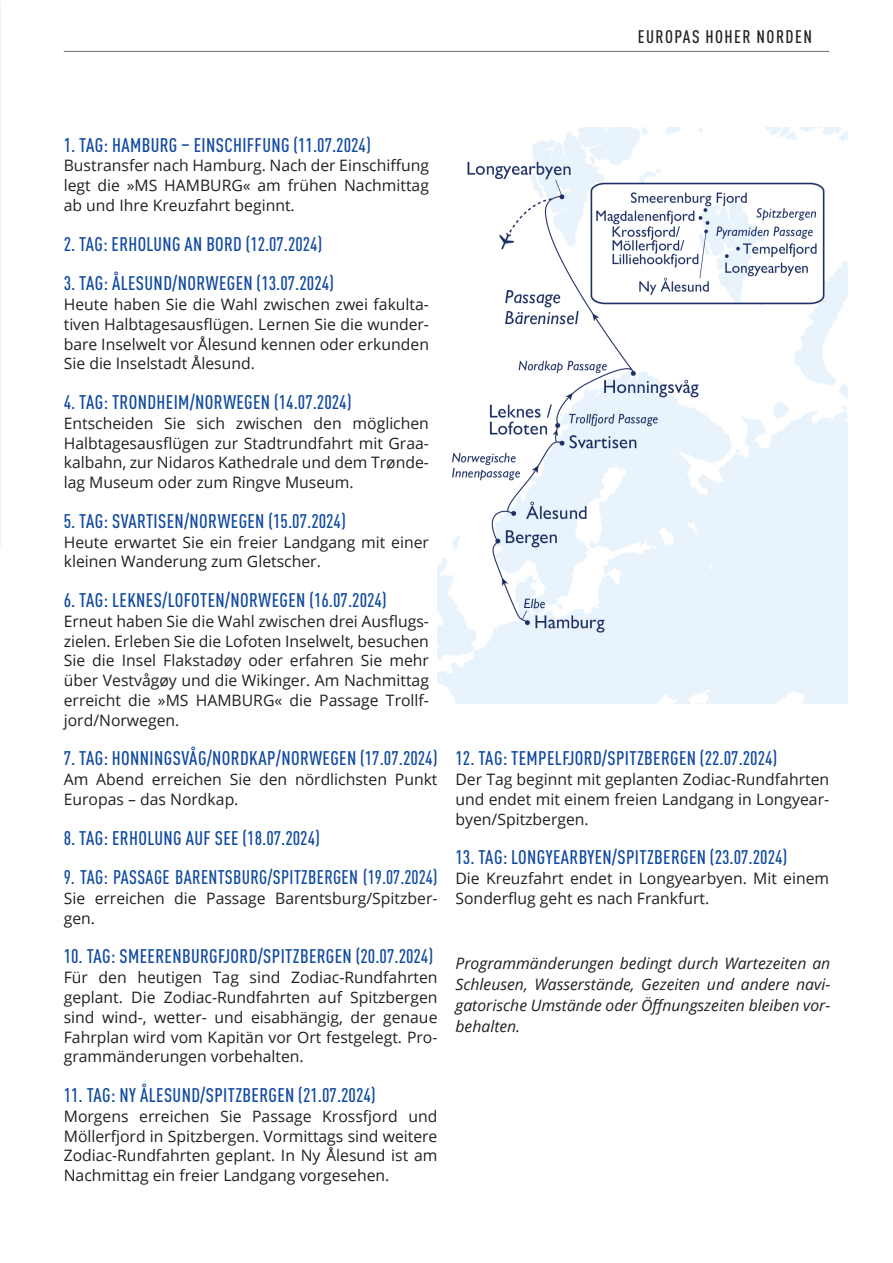
<style>
.page{position:relative;width:893px;height:1263px;background:#fff}
.page>*{position:absolute;margin:0;border:0;box-sizing:border-box;transform-origin:0 0}
.t1{font:500 condensed 19.5px "DIN Pro";letter-spacing:.02em;color:#114aa0}
.t2{font:500 condensed 19.5px "DIN Pro";letter-spacing:.02em;color:#114aa0;scale:.96 1}
.t3{font:500 condensed 18px "DIN Pro";letter-spacing:.08em;color:#231f20}
.t4{font:15.75px/19.8px "Open Sans";color:#231f20;text-align:justify}
.t5{font:italic 15.75px/21px "Open Sans";color:#231f20;text-align:justify}
</style>
<div class="page">
<hr style="left:64px;top:51px;width:765px;height:1px;background:#6c6d70">
<img style="left:0;top:0;width:1px;height:547px">
<hr style="left:0;top:501px;width:1px;height:31px;background:#fff">
<img style="left:437px;top:128px;width:411px;height:575px">
<p class="t3" style="left:638px;top:23px;width:176px">EUROPAS HOHER NORDEN</p>
<p class="t1" style="left:64px;top:130px;width:308px">1. TAG: HAMBURG – EINSCHIFFUNG (11.07.2024)</p>
<p class="t4" style="left:64px;top:155px;width:367px">Bustransfer nach Hamburg. Nach der Einschiffung legt die »MS HAMBURG« am frühen Nachmittag ab und Ihre Kreuzfahrt beginnt.</p>
<p class="t1" style="left:64px;top:229px;width:260px">2. TAG: ERHOLUNG AN BORD (12.07.2024)</p>
<p class="t1" style="left:64px;top:269px;width:272px">3. TAG: ÅLESUND/NORWEGEN (13.07.2024)</p>
<p class="t4" style="left:64px;top:294px;width:367px">Heute haben Sie die Wahl zwischen zwei fakulta&shy;tiven Halbtagesausflügen. Lernen Sie die wunder&shy;bare Inselwelt vor Ålesund kennen oder erkunden Sie die Inselstadt Ålesund.</p>
<p class="t1" style="left:64px;top:388px;width:289px">4. TAG: TRONDHEIM/NORWEGEN (14.07.2024)</p>
<p class="t4" style="left:64px;top:413px;width:367px">Entscheiden Sie sich zwischen den möglichen Halbtagesausflügen zur Stadtrundfahrt mit Graa&shy;kalbahn, zur Nidaros Kathedrale und dem Trønde&shy;lag Museum oder zum Ringve Museum.</p>
<p class="t1" style="left:64px;top:506px;width:284px">5. TAG: SVARTISEN/NORWEGEN (15.07.2024)</p>
<p class="t4" style="left:64px;top:531px;width:367px">Heute erwartet Sie ein freier Landgang mit einer kleinen Wanderung zum Gletscher.</p>
<p class="t1" style="left:64px;top:586px;width:324px">6. TAG: LEKNES/LOFOTEN/NORWEGEN (16.07.2024)</p>
<p class="t4" style="left:64px;top:611px;width:367px">Erneut haben Sie die Wahl zwischen drei Ausflugs&shy;zielen. Erleben Sie die Lofoten Inselwelt, besuchen Sie die Insel Flakstadøy oder erfahren Sie mehr über Vestvågøy und die Wikinger. Am Nachmittag erreicht die »MS HAMBURG« die Passage Trollf&shy;jord/Norwegen.</p>
<p class="t1" style="left:64px;top:744px;width:375px">7. TAG: HONNINGSVÅG/NORDKAP/NORWEGEN (17.07.2024)</p>
<p class="t4" style="left:64px;top:769px;width:375px">Am Abend erreichen Sie den nördlichsten Punkt<br>Europas – das Nordkap.</p>
<p class="t1" style="left:64px;top:823px;width:258px">8. TAG: ERHOLUNG AUF SEE (18.07.2024)</p>
<p class="t2" style="left:64px;top:863px;width:391px">9. TAG: PASSAGE BARENTSBURG/SPITZBERGEN (19.07.2024)</p>
<p class="t4" style="left:64px;top:888px;width:375px">Sie erreichen die Passage Barentsburg/Spitzber&shy;gen.</p>
<p class="t1" style="left:64px;top:942px;width:371px">10. TAG: SMEERENBURGFJORD/SPITZBERGEN (20.07.2024)</p>
<p class="t4" style="left:64px;top:967px;width:375px">Für den heutigen Tag sind Zodiac-Rundfahrten geplant. Die Zodiac-Rundfahrten auf Spitzbergen sind wind-, wetter- und eisabhängig, der genaue Fahrplan wird vom Kapitän vor Ort festgelegt. Pro&shy;grammänderungen vorbehalten.</p>
<p class="t1" style="left:64px;top:1081px;width:313px">11. TAG: NY ÅLESUND/SPITZBERGEN (21.07.2024)</p>
<p class="t4" style="left:64px;top:1106px;width:375px">Morgens erreichen Sie Passage Krossfjord und Möllerfjord in Spitzbergen. Vormittags sind weitere Zodiac-Rundfahrten geplant. In Ny Ålesund ist am Nachmittag ein freier Landgang vorgesehen.</p>
<p class="t1" style="left:455px;top:744px;width:323px">12. TAG: TEMPELFJORD/SPITZBERGEN (22.07.2024)</p>
<p class="t4" style="left:455px;top:769px;width:375px">Der Tag beginnt mit geplanten Zodiac-Rundfahrten und endet mit einem freien Landgang in Longyear&shy;byen/Spitzbergen.</p>
<p class="t1" style="left:455px;top:843px;width:333px">13. TAG: LONGYEARBYEN/SPITZBERGEN (23.07.2024)</p>
<p class="t4" style="left:455px;top:868px;width:375px">Die Kreuzfahrt endet in Longyearbyen. Mit einem<br>Sonderflug geht es nach Frankfurt.</p>
<p class="t5" style="left:455px;top:953px;width:376px">Programmänderungen bedingt durch Wartezeiten an Schleusen, Wasserstände, Gezeiten und andere navi&shy;gatorische Umstände oder Öffnungszeiten bleiben vor&shy;behalten.</p>
</div>
